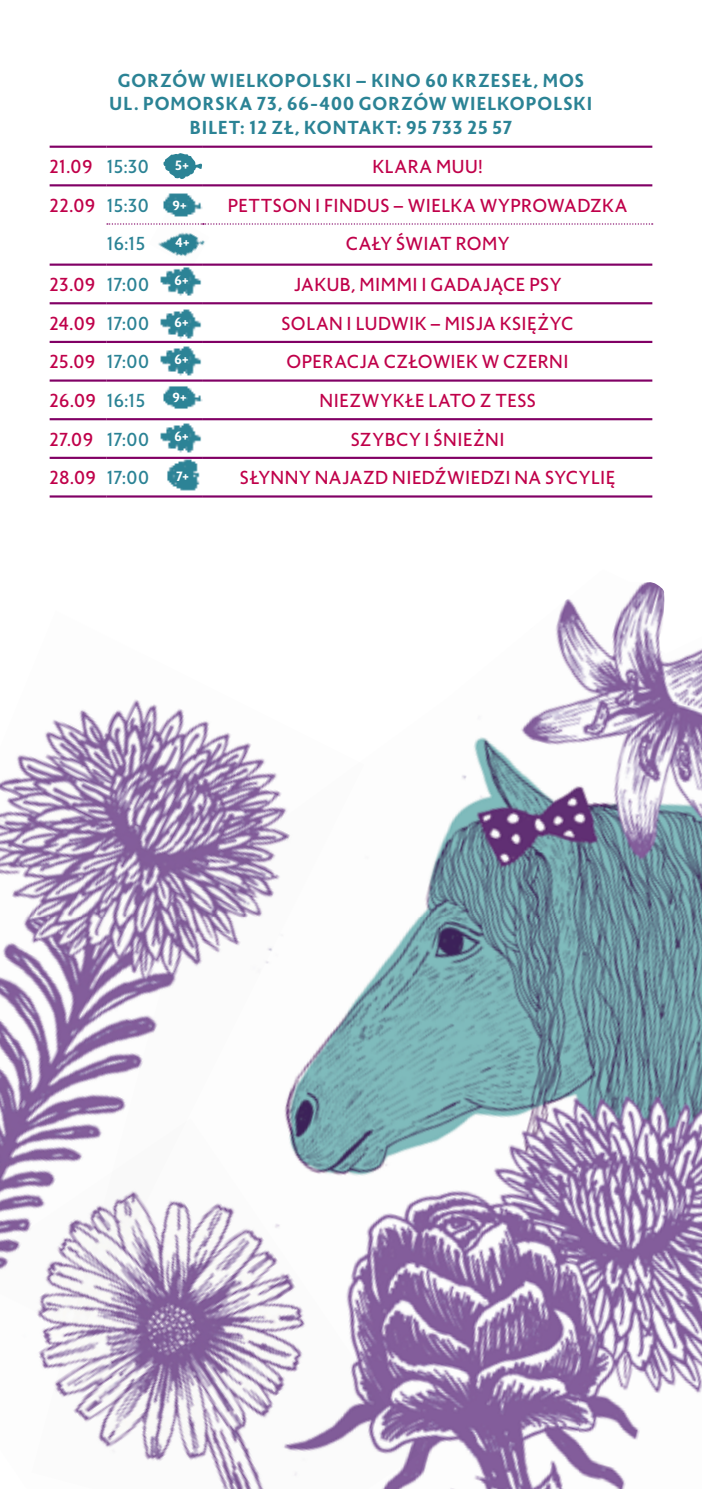
<style>
.page{position:relative;width:702px;height:1489px;background:#fff}
.page>*{position:absolute;margin:0;border:0;box-sizing:border-box;transform-origin:0 0}
.t1{font:17.5px "Zigfrid";letter-spacing:.02em;color:#c0004a}
.t2{font:500 17.5px/24px "Zigfrid";letter-spacing:.06em;color:#2b8395;text-align:center}
.t3{font:17.5px "Zigfrid";letter-spacing:.04em;color:#c0004a}
.t4{font:17.5px "Zigfrid";color:#2b8395}
.t5{font:500 12.5px "Zigfrid";color:#fff}
.s1{color:#2b8395}
</style>
<div class="page">
<svg style="left:50px;top:145px;width:602px;height:312px"></svg>
<hr style="left:50px;top:146px;width:56px;height:2px;background:#810065">
<hr style="left:106px;top:146px;width:97px;height:2px;background:#810065">
<hr style="left:203px;top:146px;width:449px;height:2px;background:#810065">
<hr style="left:50px;top:184px;width:56px;height:2px;background:#810065">
<hr style="left:106px;top:184px;width:97px;height:2px;background:#810065">
<hr style="left:203px;top:184px;width:449px;height:2px;background:#810065">
<svg style="left:107px;top:223px;width:545px;height:2px"></svg>
<hr style="left:50px;top:263px;width:56px;height:3px;background:#810065">
<hr style="left:106px;top:263px;width:97px;height:3px;background:#810065">
<hr style="left:203px;top:263px;width:449px;height:3px;background:#810065">
<hr style="left:50px;top:302px;width:56px;height:2px;background:#810065">
<hr style="left:106px;top:302px;width:97px;height:2px;background:#810065">
<hr style="left:203px;top:302px;width:449px;height:2px;background:#810065">
<hr style="left:50px;top:341px;width:56px;height:2px;background:#810065">
<hr style="left:106px;top:341px;width:97px;height:2px;background:#810065">
<hr style="left:203px;top:341px;width:449px;height:2px;background:#810065">
<hr style="left:50px;top:379px;width:56px;height:2px;background:#810065">
<hr style="left:106px;top:379px;width:97px;height:2px;background:#810065">
<hr style="left:203px;top:379px;width:449px;height:2px;background:#810065">
<hr style="left:50px;top:418px;width:56px;height:2px;background:#810065">
<hr style="left:106px;top:418px;width:97px;height:2px;background:#810065">
<hr style="left:203px;top:418px;width:449px;height:2px;background:#810065">
<hr style="left:50px;top:457px;width:56px;height:2px;background:#810065">
<hr style="left:50px;top:495px;width:56px;height:2px;background:#810065">
<hr style="left:106px;top:457px;width:97px;height:2px;background:#810065">
<hr style="left:106px;top:495px;width:97px;height:2px;background:#810065">
<hr style="left:203px;top:457px;width:449px;height:2px;background:#810065">
<hr style="left:203px;top:495px;width:449px;height:2px;background:#810065">
<img style="left:149px;top:212px;width:60px;height:56px">
<img style="left:161px;top:189px;width:44px;height:31px">
<img style="left:161px;top:382px;width:44px;height:31px">
<img style="left:158px;top:263px;width:52px;height:37px">
<img style="left:158px;top:305px;width:52px;height:75px">
<img style="left:158px;top:419px;width:52px;height:37px">
<img style="left:167px;top:459px;width:33px;height:32px">
<svg style="left:163px;top:152px;width:39px;height:28px"></svg>
<img style="left:364px;top:582px;width:338px;height:906px">
<img style="left:0;top:699px;width:364px;height:419px">
<img style="left:0;top:1118px;width:419px;height:370px">
<p class="t2" style="left:110px;top:68px;width:484px">GORZÓW WIELKOPOLSKI – KINO 60 KRZESEŁ, MOS<br>UL. POMORSKA 73, 66-400 GORZÓW WIELKOPOLSKI<br>BILET: 12 ZŁ, KONTAKT: 95 733 25 57</p>
<p class="t1" style="left:50px;top:155px;width:101px">21.09 <span class="s1">15:30</span></p>
<p class="t3" style="left:372px;top:155px;width:111px">KLARA MUU!</p>
<p class="t1" style="left:50px;top:194px;width:101px">22.09 <span class="s1">15:30</span></p>
<p class="t1" style="left:228px;top:194px;width:401px">PETTSON I FINDUS – WIELKA WYPROWADZKA</p>
<p class="t4" style="left:106px;top:232px;width:40px">16:15</p>
<p class="t1" style="left:346px;top:232px;width:165px">CAŁY ŚWIAT ROMY</p>
<p class="t1" style="left:50px;top:273px;width:101px">23.09 <span class="s1">17:00</span></p>
<p class="t1" style="left:294px;top:273px;width:269px">JAKUB, MIMMI I GADAJĄCE PSY</p>
<p class="t1" style="left:50px;top:312px;width:101px">24.09 <span class="s1">17:00</span></p>
<p class="t1" style="left:281px;top:312px;width:294px">SOLAN I LUDWIK – MISJA KSIĘŻYC</p>
<p class="t1" style="left:50px;top:350px;width:101px">25.09 <span class="s1">17:00</span></p>
<p class="t1" style="left:286px;top:350px;width:283px">OPERACJA CZŁOWIEK W CZERNI</p>
<p class="t1" style="left:50px;top:389px;width:97px">26.09 <span class="s1">16:15</span></p>
<p class="t1" style="left:319px;top:389px;width:218px">NIEZWYKŁE LATO Z TESS</p>
<p class="t1" style="left:50px;top:428px;width:101px">27.09 <span class="s1">17:00</span></p>
<p class="t1" style="left:351px;top:428px;width:155px">SZYBCY I ŚNIEŻNI</p>
<p class="t1" style="left:50px;top:466px;width:101px">28.09 <span class="s1">17:00</span></p>
<p class="t1" style="left:240px;top:466px;width:377px">SŁYNNY NAJAZD NIEDŹWIEDZI NA SYCYLIĘ</p>
<p class="t5" style="left:175px;top:157px;width:15px">5+</p>
<p class="t5" style="left:172px;top:197px;width:16px">9+</p>
<p class="t5" style="left:175px;top:234px;width:16px">4+</p>
<p class="t5" style="left:174px;top:271px;width:16px">6+</p>
<p class="t5" style="left:174px;top:314px;width:16px">6+</p>
<p class="t5" style="left:174px;top:351px;width:16px">6+</p>
<p class="t5" style="left:172px;top:389px;width:16px">9+</p>
<p class="t5" style="left:174px;top:428px;width:16px">6+</p>
<p class="t5" style="left:176px;top:468px;width:14px">7+</p>
</div>
